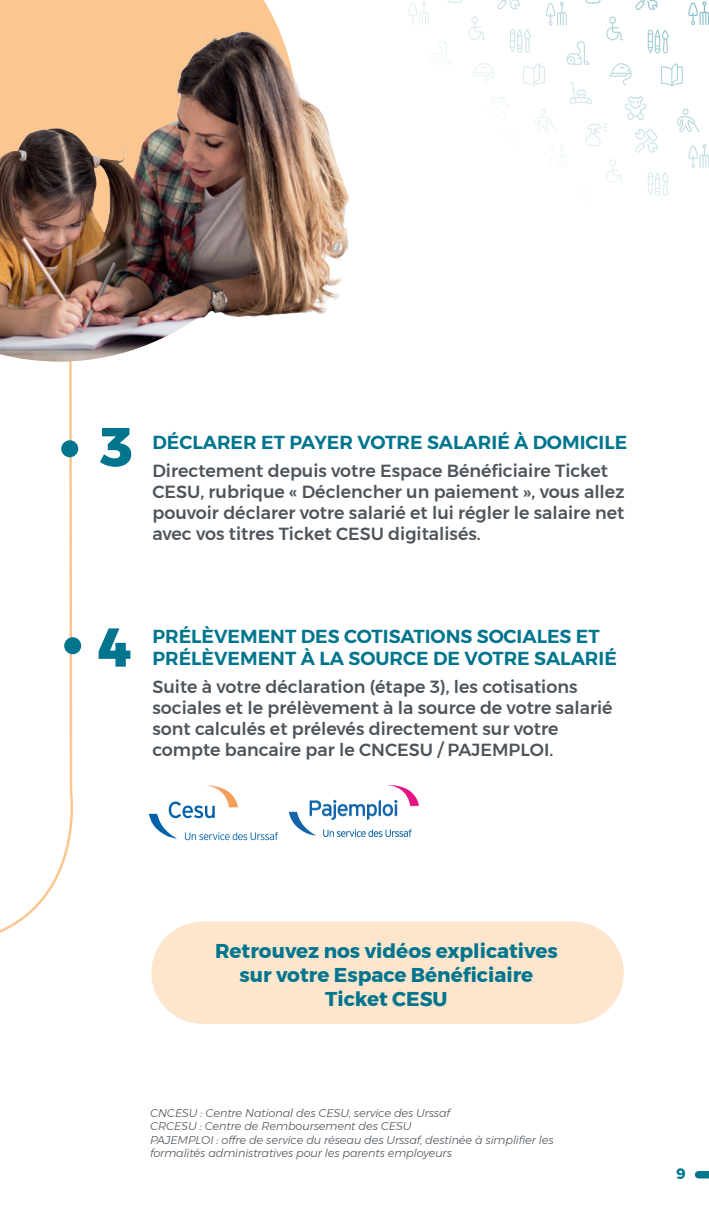
<style>
.page{position:relative;width:709px;height:1205px;background:#fff}
.page>*{position:absolute;margin:0;border:0;box-sizing:border-box;transform-origin:0 0}
.t1{font:800 54.5px "Montserrat";color:#00758d}
.t2{font:700 20px/24px "Montserrat";color:#00758d;text-align:center}
.t3{font:600 18.75px/22.5px "Montserrat";color:#00758d}
.t4{font:500 17.5px/21px "Montserrat";color:#4d545a}
.t5{font:700 15px "Montserrat";color:#00758d}
.t6{font:italic 300 11.25px/13.5px "Montserrat";letter-spacing:-.01em;color:#4d545a}
</style>
<div class="page">
<div style="left:698px;top:1171px;width:11px;height:7px;background:#00758d"></div>
<svg style="left:149px;top:785px;width:129px;height:55px"></svg>
<img style="left:289px;top:785px;width:129px;height:51px">
<svg style="left:0;top:361px;width:82px;height:572px"></svg>
<img style="left:0;top:0;width:194px;height:361px">
<div style="left:61px;top:440px;width:17px;height:17px;background:#00758d;border-radius:50%"></div>
<div style="left:64px;top:637px;width:17px;height:17px;background:#00758d;border-radius:50%"></div>
<img style="left:1px;top:0;width:348px;height:320px">
<svg style="left:408px;top:0;width:301px;height:196px"></svg>
<div style="left:202px;top:921px;width:370px;height:103px;background:#fee6ce"></div>
<h1 class="t1" style="left:99px;top:403px;width:35px">3</h1>
<p class="t3" style="left:152px;top:431px;width:476px">DÉCLARER ET PAYER VOTRE SALARIÉ À DOMICILE</p>
<p class="t4" style="left:152px;top:460px;width:474px">Directement depuis votre Espace Bénéficiaire Ticket CESU, rubrique « Déclencher un paiement », vous allez pouvoir déclarer votre salarié et lui régler le salaire net avec vos titres Ticket CESU digitalisés.</p>
<h1 class="t1" style="left:99px;top:603px;width:35px">4</h1>
<p class="t3" style="left:152px;top:625px;width:466px">PRÉLÈVEMENT DES COTISATIONS SOCIALES ET<br>PRÉLÈVEMENT À LA SOURCE DE VOTRE SALARIÉ</p>
<p class="t4" style="left:152px;top:676px;width:461px">Suite à votre déclaration (étape 3), les cotisations sociales et le prélèvement à la source de votre salarié sont calculés et prélevés directement sur votre compte bancaire par le CNCESU / PAJEMPLOI.</p>
<p class="t2" style="left:215px;top:938px;width:344px">Retrouvez nos vidéos explicatives sur votre Espace Bénéficiaire<br>Ticket CESU</p>
<p class="t6" style="left:150px;top:1106px;width:405px">CNCESU : Centre National des CESU, service des Urssaf<br>CRCESU : Centre de Remboursement des CESU<br>PAJEMPLOI : offre de service du réseau des Urssaf, destinée à simplifier les formalités administratives pour les parents employeurs</p>
<p class="t5" style="left:676px;top:1161px;width:11px">9</p>
</div>
